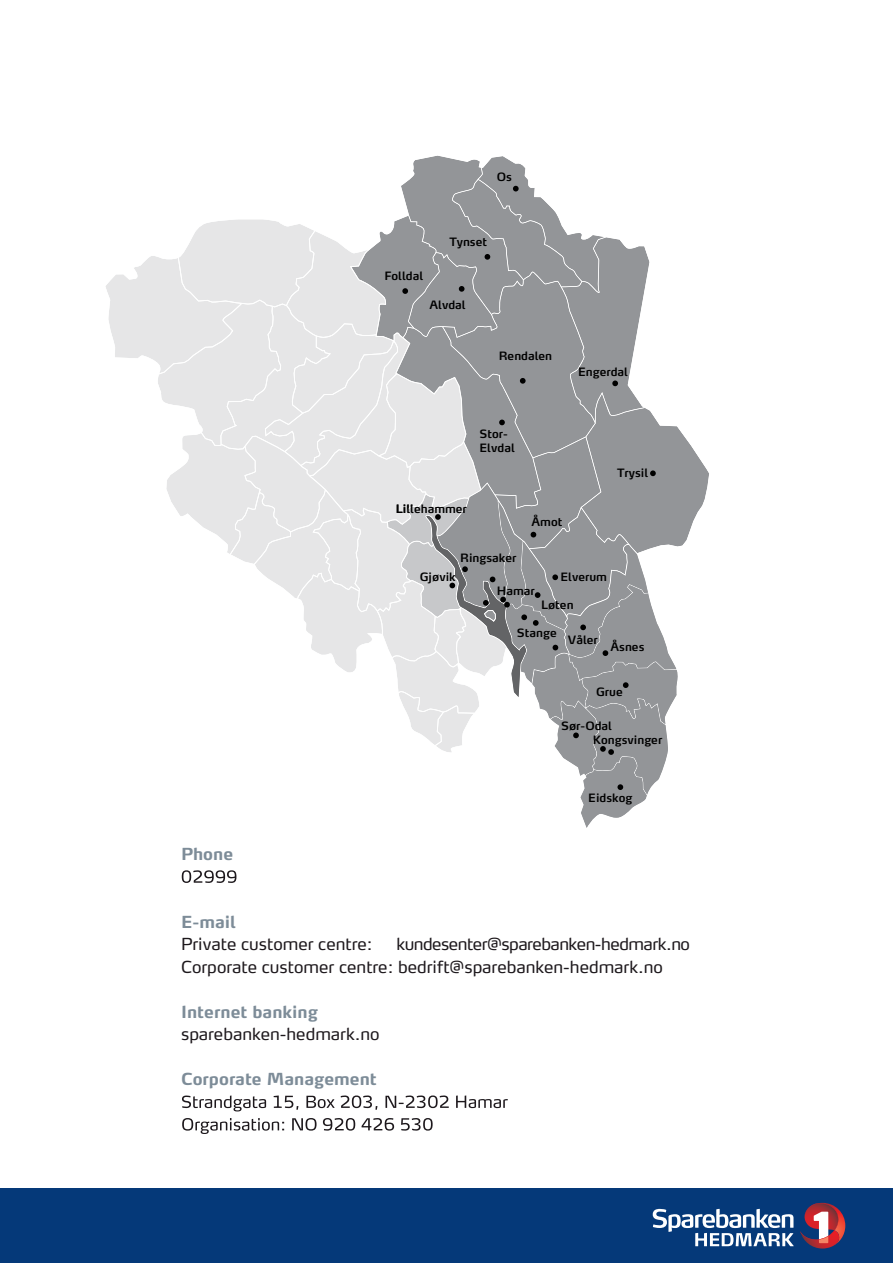
<style>
.page{position:relative;width:893px;height:1263px;background:#fff}
.page>*{position:absolute;margin:0;border:0;box-sizing:border-box;transform-origin:0 0}
.t1{font:16.5px/22.5px "Max OT";color:#1d181c}
.t2{font:700 16.5px "Max OT";color:#7d8c98}
.t3{font:600 11.4px/13.6px "Max OT";color:#000}
</style>
<div class="page">
<div style="left:0;top:1188px;width:893px;height:75px;background:#053979"></div>
<svg style="left:800px;top:1202px;width:45px;height:46px"></svg>
<svg style="left:653px;top:1209px;width:141px;height:37px"></svg>
<svg style="left:106px;top:156px;width:603px;height:672px"></svg>
<svg style="left:182px;top:870px;width:54px;height:13px"></svg>
<svg style="left:182px;top:1095px;width:326px;height:16px"></svg>
<svg style="left:182px;top:1118px;width:251px;height:16px"></svg>
<p class="t3" style="left:497px;top:171px;width:17px">Os</p>
<p class="t3" style="left:384px;top:270px;width:40px">Folldal</p>
<p class="t3" style="left:449px;top:236px;width:39px">Tynset</p>
<p class="t3" style="left:430px;top:299px;width:38px">Alvdal</p>
<p class="t3" style="left:499px;top:350px;width:55px">Rendalen</p>
<p class="t3" style="left:578px;top:365px;width:51px">Engerdal</p>
<p class="t3" style="left:480px;top:428px;width:37px">Stor-<br>Elvdal</p>
<p class="t3" style="left:396px;top:502px;width:73px">Lillehammer</p>
<p class="t3" style="left:460px;top:552px;width:58px">Ringsaker</p>
<p class="t3" style="left:531px;top:516px;width:32px">Åmot</p>
<p class="t3" style="left:617px;top:467px;width:33px">Trysil</p>
<h1 class="t2" style="left:181px;top:843px;width:53px">Phone</h1>
<p class="t3" style="left:420px;top:571px;width:38px">Gjøvik</p>
<p class="t3" style="left:560px;top:571px;width:48px">Elverum</p>
<p class="t3" style="left:541px;top:598px;width:34px">Løten</p>
<p class="t3" style="left:497px;top:584px;width:40px">Hamar</p>
<p class="t3" style="left:517px;top:626px;width:41px">Stange</p>
<p class="t3" style="left:568px;top:634px;width:31px">Våler</p>
<p class="t3" style="left:610px;top:641px;width:35px">Åsnes</p>
<p class="t3" style="left:596px;top:685px;width:28px">Grue</p>
<p class="t3" style="left:593px;top:734px;width:71px">Kongsvinger</p>
<p class="t3" style="left:561px;top:720px;width:52px">Sør-Odal</p>
<p class="t3" style="left:588px;top:791px;width:46px">Eidskog</p>
<h1 class="t2" style="left:181px;top:911px;width:56px">E-mail</h1>
<h1 class="t1" style="left:181px;top:934px;width:193px">Private customer centre:</h1>
<h1 class="t1" style="left:181px;top:934px;width:510px;text-indent:215px">kundesenter@sparebanken-hedmark.no<br>Corporate customer centre: bedrift@sparebanken-hedmark.no</h1>
<h1 class="t2" style="left:181px;top:1001px;width:138px">Internet banking</h1>
<h1 class="t1" style="left:181px;top:1024px;width:200px">sparebanken-hedmark.no</h1>
<h1 class="t2" style="left:181px;top:1069px;width:197px">Corporate Management</h1>
</div>
